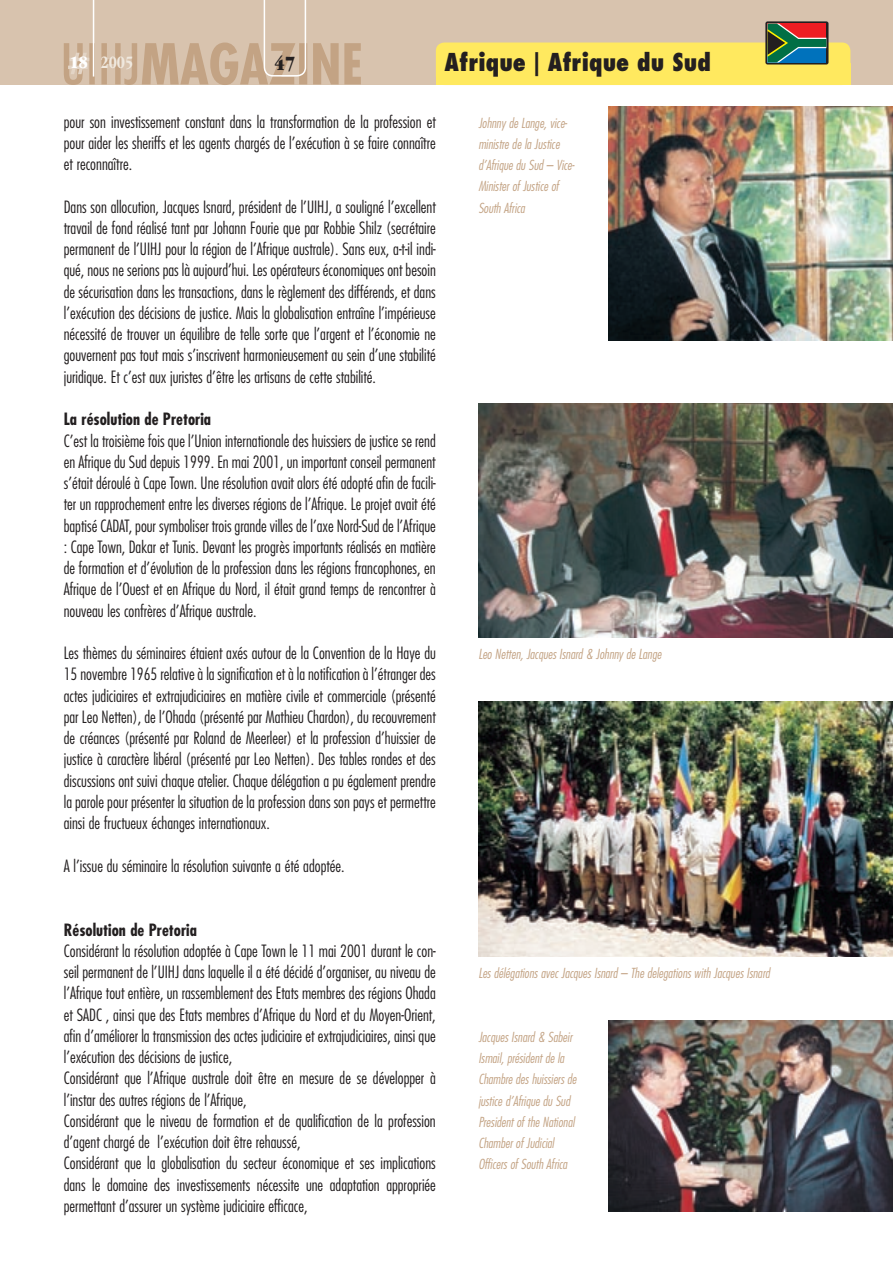
<style>
.page{position:relative;width:893px;height:1263px;background:#fff}
.page>*{position:absolute;margin:0;border:0;box-sizing:border-box;transform-origin:0 0}
.t1{font:800 condensed 24px "Futura Std";color:#231f20}
.t2{font:21px "ITC Garamond Std Ult Cond";color:#231f20}
.t3{font:700 condensed 18px "ITC Garamond Std";color:#f0e9df}
.t4{font:18px "ITC Garamond Std Ult Cond";color:#fff}
._04-texte_français{font:300 condensed 16.5px/21.3px "Futura Std";color:#231f20;text-align:justify}
._03-texte_titre_français{font:700 condensed 16.5px "Futura Std";color:#231f20}
._07-légende{font:italic 300 condensed 13.5px/21.3px "Futura Std";color:#c3a384}
</style>
<div class="page">
<div style="left:0;top:0;width:893px;height:85px;background:#d8c3ae"></div>
<svg style="left:64px;top:0;width:297px;height:85px"></svg>
<svg style="left:765px;top:21px;width:63px;height:44px"></svg>
<svg style="left:436px;top:24px;width:414px;height:61px"></svg>
<img style="left:608px;top:106px;width:285px;height:234px">
<img style="left:478px;top:404px;width:415px;height:234px">
<img style="left:478px;top:702px;width:415px;height:255px">
<img style="left:608px;top:1020px;width:285px;height:192px">
<p class="t4" style="left:70px;top:52px;width:19px">18</p>
<p class="t3" style="left:100px;top:52px;width:34px">2005</p>
<p class="t2" style="left:274px;top:51px;width:22px">47</p>
<p class="t1" style="left:445px;top:47px;width:268px">Afrique | Afrique du Sud</p>
<p class="_04-texte_français" style="left:64px;top:111px;width:374px">pour son investissement constant dans la transformation de la profession et pour aider les sheriffs et les agents chargés de l’exécution à se faire connaître et reconnaître.</p>
<p class="_04-texte_français" style="left:64px;top:196px;width:374px">Dans son allocution, Jacques Isnard, président de l’UIHJ, a souligné l’excellent travail de fond réalisé tant par Johann Fourie que par Robbie Shilz (secrétaire permanent de l’UIHJ pour la région de l’Afrique australe). Sans eux, a-t-il indi&shy;qué, nous ne serions pas là aujourd’hui. Les opérateurs économiques ont besoin de sécurisation dans les transactions, dans le règlement des différends, et dans l’exécution des décisions de justice. Mais la globalisation entraîne l’impérieuse nécessité de trouver un équilibre de telle sorte que l’argent et l’économie ne gouvernent pas tout mais s’inscrivent harmonieusement au sein d’une stabilité juridique. Et c’est aux juristes d’être les artisans de cette stabilité.</p>
<p class="_03-texte_titre_français" style="left:64px;top:409px;width:149px">La résolution de Pretoria</p>
<p class="_04-texte_français" style="left:64px;top:430px;width:374px">C’est la troisième fois que l’Union internationale des huissiers de justice se rend en Afrique du Sud depuis 1999. En mai 2001, un important conseil permanent s’était déroulé à Cape Town. Une résolution avait alors été adopté afin de facili&shy;ter un rapprochement entre les diverses régions de l’Afrique. Le projet avait été baptisé CADAT, pour symboliser trois grande villes de l’axe Nord-Sud de l’Afrique : Cape Town, Dakar et Tunis. Devant les progrès importants réalisés en matière de formation et d’évolution de la profession dans les régions francophones, en Afrique de l’Ouest et en Afrique du Nord, il était grand temps de rencontrer à nouveau les confrères d’Afrique australe.</p>
<p class="_04-texte_français" style="left:64px;top:642px;width:374px">Les thèmes du séminaires étaient axés autour de la Convention de la Haye du 15 novembre 1965 relative à la signification et à la notification à l’étranger des actes judiciaires et extrajudiciaires en matière civile et commerciale (présenté par Leo Netten), de l’Ohada (présenté par Mathieu Chardon), du recouvrement de créances (présenté par Roland de Meerleer) et la profession d’huissier de justice à caractère libéral (présenté par Leo Netten). Des tables rondes et des discussions ont suivi chaque atelier. Chaque délégation a pu également prendre la parole pour présenter la situation de la profession dans son pays et permettre ainsi de fructueux échanges internationaux.</p>
<p class="_04-texte_français" style="left:64px;top:855px;width:282px">A l’issue du séminaire la résolution suivante a été adoptée.</p>
<p class="_07-légende" style="left:478px;top:112px;width:98px">Johnny de Lange, vice&shy;ministre de la Justice d’Afrique du Sud – Vice-<br>Minister of Justice of<br>South Africa</p>
<p class="_07-légende" style="left:478px;top:644px;width:185px">Leo Netten, Jacques Isnard &amp; Johnny de Lange</p>
<p class="_03-texte_titre_français" style="left:64px;top:919px;width:135px">Résolution de Pretoria</p>
<p class="_04-texte_français" style="left:64px;top:940px;width:374px">Considérant la résolution adoptée à Cape Town le 11 mai 2001 durant le con&shy;seil permanent de l’UIHJ dans laquelle il a été décidé d’organiser, au niveau de l’Afrique tout entière, un rassemblement des Etats membres des régions Ohada et SADC , ainsi que des Etats membres d’Afrique du Nord et du Moyen-Orient, afin d’améliorer la transmission des actes judiciaire et extrajudiciaires, ainsi que l’exécution des décisions de justice,</p>
<p class="_04-texte_français" style="left:64px;top:1067px;width:373px">Considérant que l’Afrique australe doit être en mesure de se développer à l’instar des autres régions de l’Afrique,</p>
<p class="_04-texte_français" style="left:64px;top:1110px;width:373px">Considérant que le niveau de formation et de qualification de la profession d’agent chargé de l’exécution doit être rehaussé,</p>
<p class="_04-texte_français" style="left:64px;top:1153px;width:374px">Considérant que la globalisation du secteur économique et ses implications dans le domaine des investissements nécessite une adaptation appropriée permettant d’assurer un système judiciaire efficace,</p>
<p class="_07-légende" style="left:478px;top:963px;width:293px">Les délégations avec Jacques Isnard – The delegations with Jacques Isnard</p>
<p class="_07-légende" style="left:478px;top:1027px;width:100px">Jacques Isnard &amp; Sabeir<br>Ismail, président de la<br>Chambre des huissiers de justice d’Afrique du Sud</p>
<p class="_07-légende" style="left:478px;top:1112px;width:98px">President of the National<br>Chamber of Judicial<br>Officers of South Africa</p>
</div>
